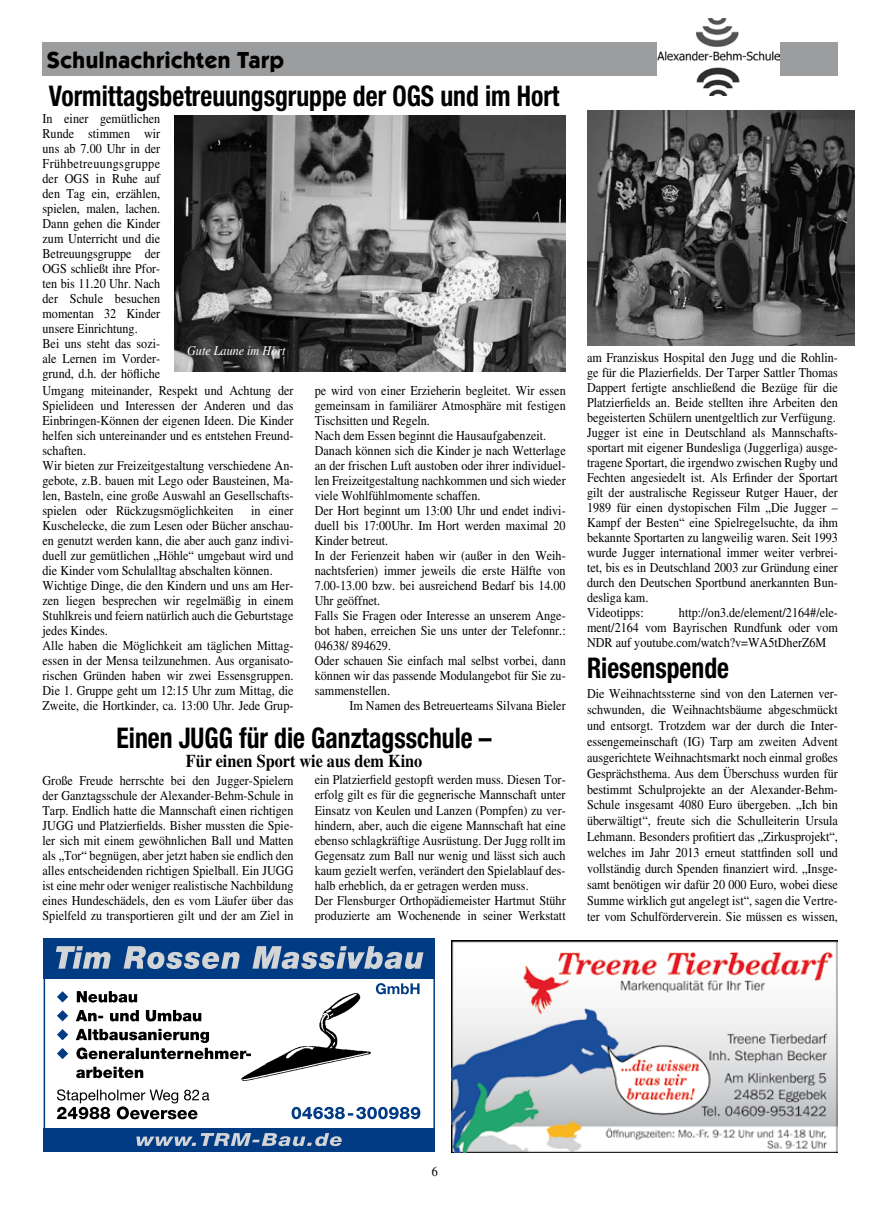
<style>
.page{position:relative;width:872px;height:1212px;background:#fff}
.page>*{position:absolute;margin:0;border:0;box-sizing:border-box;transform-origin:0 0}
.t1{font:700 condensed 28.5px "Helvetica Neue";color:#000;scale:.9 1}
.t2{font:700 24px "Kabel Itc T";color:#000}
.t3{font:700 18px "Times";color:#000;scale:.9 1}
.t4{font:13.5px/15px "Times";color:#000;scale:.9 1}
.t5{font:italic 13.5px "Times";color:#fff;scale:.9 1}
</style>
<div class="page">
<div style="left:43px;top:43px;width:795px;height:33px;background:#9c9d9f"></div>
<img style="left:658px;top:18px;width:122px;height:78px">
<img style="left:174px;top:116px;width:392px;height:255px">
<img style="left:452px;top:940px;width:386px;height:212px">
<img style="left:587px;top:111px;width:267px;height:234px">
<div style="left:44px;top:939px;width:391px;height:40px;background:#003b84"></div>
<svg style="left:376px;top:983px;width:43px;height:11px"></svg>
<svg style="left:76px;top:1067px;width:67px;height:11px"></svg>
<svg style="left:57px;top:1048px;width:11px;height:11px"></svg>
<svg style="left:76px;top:1029px;width:162px;height:30px"></svg>
<svg style="left:57px;top:1029px;width:11px;height:11px"></svg>
<svg style="left:76px;top:1010px;width:125px;height:11px"></svg>
<svg style="left:57px;top:1010px;width:11px;height:11px"></svg>
<svg style="left:77px;top:991px;width:60px;height:11px"></svg>
<svg style="left:57px;top:991px;width:11px;height:11px"></svg>
<svg style="left:291px;top:1107px;width:129px;height:12px"></svg>
<svg style="left:57px;top:1089px;width:152px;height:30px"></svg>
<div style="left:44px;top:1128px;width:391px;height:23px;background:#003b84"></div>
<img style="left:238px;top:993px;width:133px;height:88px">
<svg style="left:56px;top:946px;width:367px;height:23px"></svg>
<svg style="left:136px;top:1133px;width:206px;height:13px"></svg>
<h2 class="t2" style="left:47px;top:45px;width:239px">Schulnachrichten Tarp</h2>
<h1 class="t1" style="left:49px;top:79px;width:569px">Vormittagsbetreuungsgruppe der OGS und im Hort</h1>
<p class="t4" style="left:43px;top:110px;width:132px">In einer gemütlichen<br>Runde stimmen wir uns ab 7.00 Uhr in der<br>Frühbetreuungsgruppe der OGS in Ruhe auf den Tag ein, erzählen, spielen, malen, lachen.<br>Dann gehen die Kinder zum Unterricht und die<br>Betreuungsgruppe der<br>OGS schließt ihre Pfor&shy;ten bis 11.20 Uhr. Nach der Schule besuchen momentan 32 Kinder unsere Einrichtung.<br>Bei uns steht das sozi&shy;ale Lernen im Vorder&shy;grund, d.h. der höfliche</p>
<p class="t5" style="left:187px;top:343px;width:111px">Gute Laune im Hort</p>
<p class="t4" style="left:43px;top:383px;width:280px">Umgang miteinander, Respekt und Achtung der Spielideen und Interessen der Anderen und das Einbringen-Können der eigenen Ideen. Die Kinder helfen sich untereinander und es entstehen Freund&shy;schaften.<br>Wir bieten zur Freizeitgestaltung verschiedene An&shy;gebote, z.B. bauen mit Lego oder Bausteinen, Ma&shy;len, Basteln, eine große Auswahl an Gesellschafts&shy;spielen oder Rückzugsmöglichkeiten</p>
<p class="t4" style="left:43px;top:503px;width:280px;text-indent:208px">in einer Kuschelecke, die zum Lesen oder Bücher anschau&shy;en genutzt werden kann, die aber auch ganz indivi&shy;duell zur gemütlichen „Höhle“ umgebaut wird und die Kinder vom Schulalltag abschalten können.<br>Wichtige Dinge, die den Kindern und uns am Her&shy;zen liegen besprechen wir regelmäßig in einem Stuhlkreis und feiern natürlich auch die Geburtstage jedes Kindes.<br>Alle haben die Möglichkeit am täglichen Mittag&shy;essen in der Mensa teilzunehmen. Aus organisato&shy;rischen Gründen haben wir zwei Essensgruppen.<br>Die 1. Gruppe geht um 12:15 Uhr zum Mittag, die Zweite, die Hortkinder, ca. 13:00 Uhr. Jede Grup-</p>
<p class="t4" style="left:315px;top:383px;width:280px">pe wird von einer Erzieherin begleitet. Wir essen gemeinsam in familiärer Atmosphäre mit festigen Tischsitten und Regeln.<br>Nach dem Essen beginnt die Hausaufgabenzeit.<br>Danach können sich die Kinder je nach Wetterlage an der frischen Luft austoben oder ihrer individuel&shy;len Freizeitgestaltung nachkommen und sich wieder viele Wohlfühlmomente schaffen.<br>Der Hort beginnt um 13:00 Uhr und endet indivi&shy;duell bis 17:00Uhr. Im Hort werden maximal 20<br>Kinder betreut.<br>In der Ferienzeit haben wir (außer in den Weih&shy;nachtsferien) immer jeweils die erste Hälfte von 7.00-13.00 bzw. bei ausreichend Bedarf bis 14.00<br>Uhr geöffnet.<br>Falls Sie Fragen oder Interesse an unserem Ange&shy;bot haben, erreichen Sie uns unter der Telefonnr.:<br>04638/ 894629.<br>Oder schauen Sie einfach mal selbst vorbei, dann können wir das passende Modulangebot für Sie zu&shy;sammenstellen.</p>
<p class="t4" style="left:349px;top:698px;width:242px">Im Namen des Betreuerteams Silvana Bieler</p>
<h1 class="t1" style="left:116px;top:720px;width:418px">Einen JUGG für die Ganztagsschule –</h1>
<h3 class="t3" style="left:186px;top:750px;width:264px">Für einen Sport wie aus dem Kino</h3>
<p class="t4" style="left:43px;top:772px;width:280px;text-align:justify">Große Freude herrschte bei den Jugger-Spielern der Ganztagsschule der Alexander-Behm-Schule in Tarp. Endlich hatte die Mannschaft einen richtigen JUGG und Platzierfields. Bisher mussten die Spie&shy;ler sich mit einem gewöhnlichen Ball und Matten als „Tor“ begnügen, aber jetzt haben sie endlich den alles entscheidenden richtigen Spielball. Ein JUGG ist eine mehr oder weniger realistische Nachbildung eines Hundeschädels, den es vom Läufer über das Spielfeld zu transportieren gilt und der am Ziel in</p>
<p class="t4" style="left:315px;top:772px;width:280px">ein Platzierfield gestopft werden muss. Diesen Tor&shy;erfolg gilt es für die gegnerische Mannschaft unter Einsatz von Keulen und Lanzen (Pompfen) zu ver&shy;hindern, aber, auch die eigene Mannschaft hat eine ebenso schlagkräftige Ausrüstung. Der Jugg rollt im Gegensatz zum Ball nur wenig und lässt sich auch kaum gezielt werfen, verändert den Spielablauf des&shy;halb erheblich, da er getragen werden muss.<br>Der Flensburger Orthopädiemeister Hartmut Stühr produzierte am Wochenende in seiner Werkstatt</p>
<p class="t4" style="left:587px;top:350px;width:280px">am Franziskus Hospital den Jugg und die Rohlin&shy;ge für die Plazierfields. Der Tarper Sattler Thomas Dappert fertigte anschließend die Bezüge für die Platzierfields an. Beide stellten ihre Arbeiten den begeisterten Schülern unentgeltlich zur Verfügung.<br>Jugger ist eine in Deutschland als Mannschafts&shy;sportart mit eigener Bundesliga (Juggerliga) ausge&shy;tragene Sportart, die irgendwo zwischen Rugby und Fechten angesiedelt ist. Als Erfinder der Sportart gilt der australische Regisseur Rutger Hauer, der 1989 für einen dystopischen Film „Die Jugger – Kampf der Besten“ eine Spielregelsuchte, da ihm bekannte Sportarten zu langweilig waren. Seit 1993 wurde Jugger international immer weiter verbrei&shy;tet, bis es in Deutschland 2003 zur Gründung einer durch den Deutschen Sportbund anerkannten Bun&shy;desliga kam.<br>Videotipps:</p>
<p class="t4" style="left:587px;top:605px;width:280px;text-align:justify;text-indent:92px">http://on3.de/element/2164#/ele&shy;ment/2164 vom Bayrischen Rundfunk oder vom NDR auf youtube.com/watch?v=WA5tDherZ6M</p>
<h1 class="t1" style="left:587px;top:651px;width:159px">Riesenspende</h1>
<p class="t4" style="left:587px;top:686px;width:280px;line-height:15.9px;text-align:justify">Die Weihnachtssterne sind von den Laternen ver&shy;schwunden, die Weihnachtsbäume abgeschmückt und entsorgt. Trotzdem war der durch die Inter&shy;essengemeinschaft (IG) Tarp am zweiten Advent ausgerichtete Weihnachtsmarkt noch einmal großes Gesprächsthema. Aus dem Überschuss wurden für bestimmt Schulprojekte an der Alexander-Behm-Schule insgesamt 4080 Euro übergeben. „Ich bin überwältigt“, freute sich die Schulleiterin Ursula Lehmann. Besonders profitiert das „Zirkusprojekt“, welches im Jahr 2013 erneut stattfinden soll und vollständig durch Spenden finanziert wird. „Insge&shy;samt benötigen wir dafür 20 000 Euro, wobei diese Summe wirklich gut angelegt ist“, sagen die Vertre&shy;ter vom Schulförderverein. Sie müssen es wissen,</p>
<p class="t4" style="left:432px;top:1164px;width:8px">6</p>
</div>
